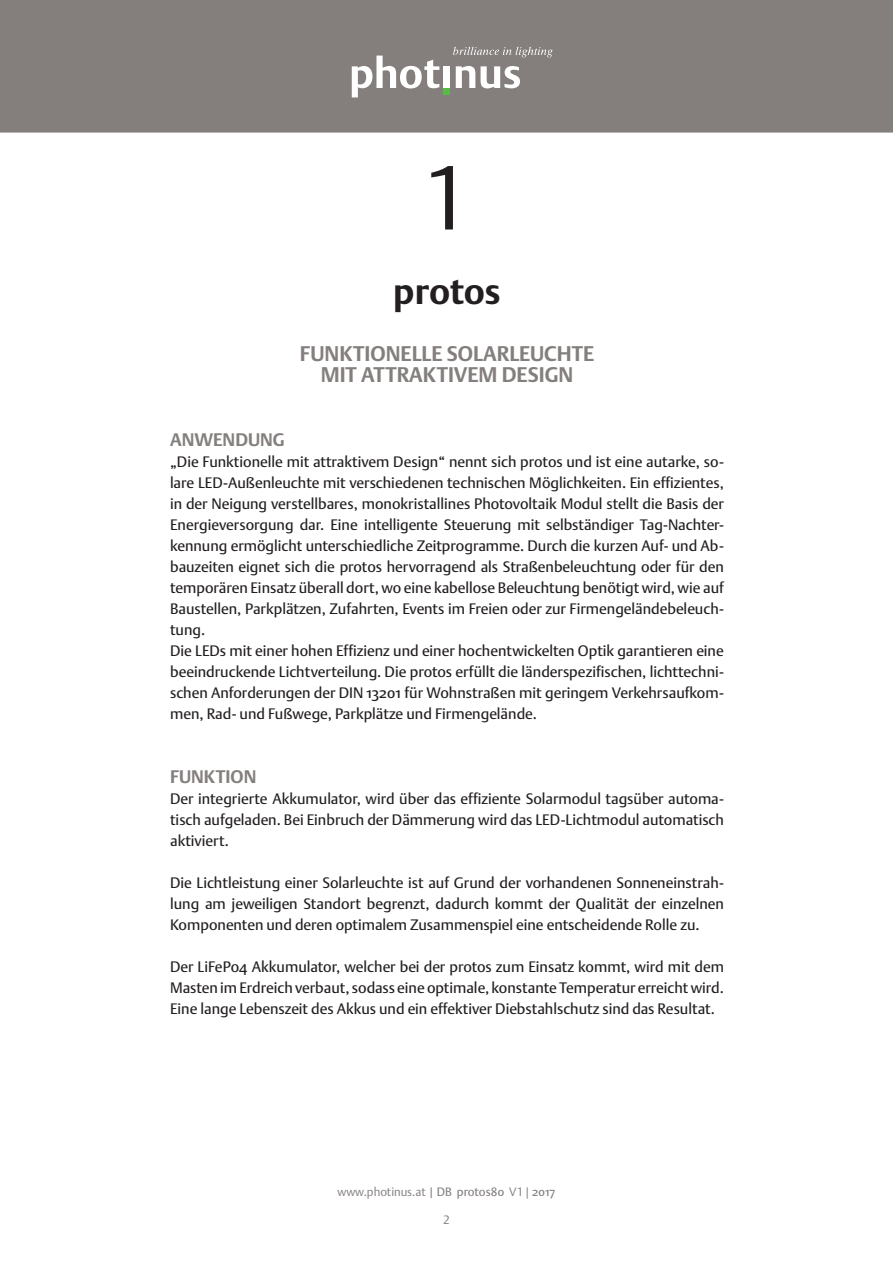
<style>
.page{position:relative;width:893px;height:1263px;background:#fff}
.page>*{position:absolute;margin:0;border:0;box-sizing:border-box;transform-origin:0 0}
.t1{font:300 89.1px "DTL Argo T";color:#231f20}
.t2{font:700 36px "DTL Argo ST";letter-spacing:-.005em;color:#231f20}
.t3{font:700 21px "DTL Argo ST";color:#847f7d}
.t4{font:700 18px "DTL Argo ST";color:#847f7d}
.t5{font:15px/21px "DTL Argo ST";color:#231f20;text-align:justify}
.t6{font:300 12px "DTL Argo T";color:#847f7d}
.s1{font-family:"DTL Argo ST";font-weight:400}
.s2{font-family:"Arial";font-weight:400}
</style>
<div class="page">
<div style="left:0;top:0;width:893px;height:133px;background:#847f7d;border:2px solid #847f7d"></div>
<svg style="left:352px;top:47px;width:201px;height:50px"></svg>
<p class="t1" style="left:422px;top:145px;width:51px">1</p>
<p class="t2" style="left:393px;top:270px;width:109px">protos</p>
<p class="t3" style="left:300px;top:341px;width:296px">FUNKTIONELLE SOLARLEUCHTE</p>
<p class="t3" style="left:321px;top:362px;width:254px">MIT ATTRAKTIVEM DESIGN</p>
<p class="t4" style="left:170px;top:429px;width:116px">ANWENDUNG</p>
<p class="t5" style="left:170px;top:451px;width:555px">„Die Funktionelle mit attraktivem Design“ nennt sich protos und ist eine autarke, so&shy;lare LED-Außenleuchte mit verschiedenen technischen Möglichkeiten. Ein effizientes, in der Neigung verstellbares, monokristallines Photovoltaik Modul stellt die Basis der Energieversorgung dar. Eine intelligente Steuerung mit selbständiger Tag-Nachter&shy;kennung ermöglicht unterschiedliche Zeitprogramme. Durch die kurzen Auf- und Ab&shy;bauzeiten eignet sich die protos hervorragend als Straßenbeleuchtung oder für den temporären Einsatz überall dort, wo eine kabellose Beleuchtung benötigt wird, wie auf Baustellen, Parkplätzen, Zufahrten, Events im Freien oder zur Firmengeländebeleuch&shy;tung.</p>
<p class="t5" style="left:170px;top:640px;width:555px">Die LEDs mit einer hohen Effizienz und einer hochentwickelten Optik garantieren eine beeindruckende Lichtverteilung. Die protos erfüllt die länderspezifischen, lichttechni&shy;schen Anforderungen der DIN 13201 für Wohnstraßen mit geringem Verkehrsaufkom&shy;men, Rad- und Fußwege, Parkplätze und Firmengelände.</p>
<p class="t4" style="left:170px;top:765px;width:88px">FUNKTION</p>
<p class="t5" style="left:170px;top:788px;width:555px">Der integrierte Akkumulator, wird über das effiziente Solarmodul tagsüber automa&shy;tisch aufgeladen. Bei Einbruch der Dämmerung wird das LED-Lichtmodul automatisch aktiviert.</p>
<p class="t5" style="left:170px;top:872px;width:555px">Die Lichtleistung einer Solarleuchte ist auf Grund der vorhandenen Sonneneinstrah&shy;lung am jeweiligen Standort begrenzt, dadurch kommt der Qualität der einzelnen Komponenten und deren optimalem Zusammenspiel eine entscheidende Rolle zu.</p>
<p class="t5" style="left:170px;top:956px;width:555px">Der LiFePo4 Akkumulator, welcher bei der protos zum Einsatz kommt, wird mit dem Masten im Erdreich verbaut, sodass eine optimale, konstante Temperatur erreicht wird.<br>Eine lange Lebenszeit des Akkus und ein effektiver Diebstahlschutz sind das Resultat.</p>
<p class="t6" style="left:337px;top:1184px;width:219px">www.photinus.at | <span class="s1">DB protos80</span> V1 <span class="s2">|</span> <span class="s1">2017</span></p>
<p class="t6" style="left:443px;top:1212px;width:8px">2</p>
</div>
